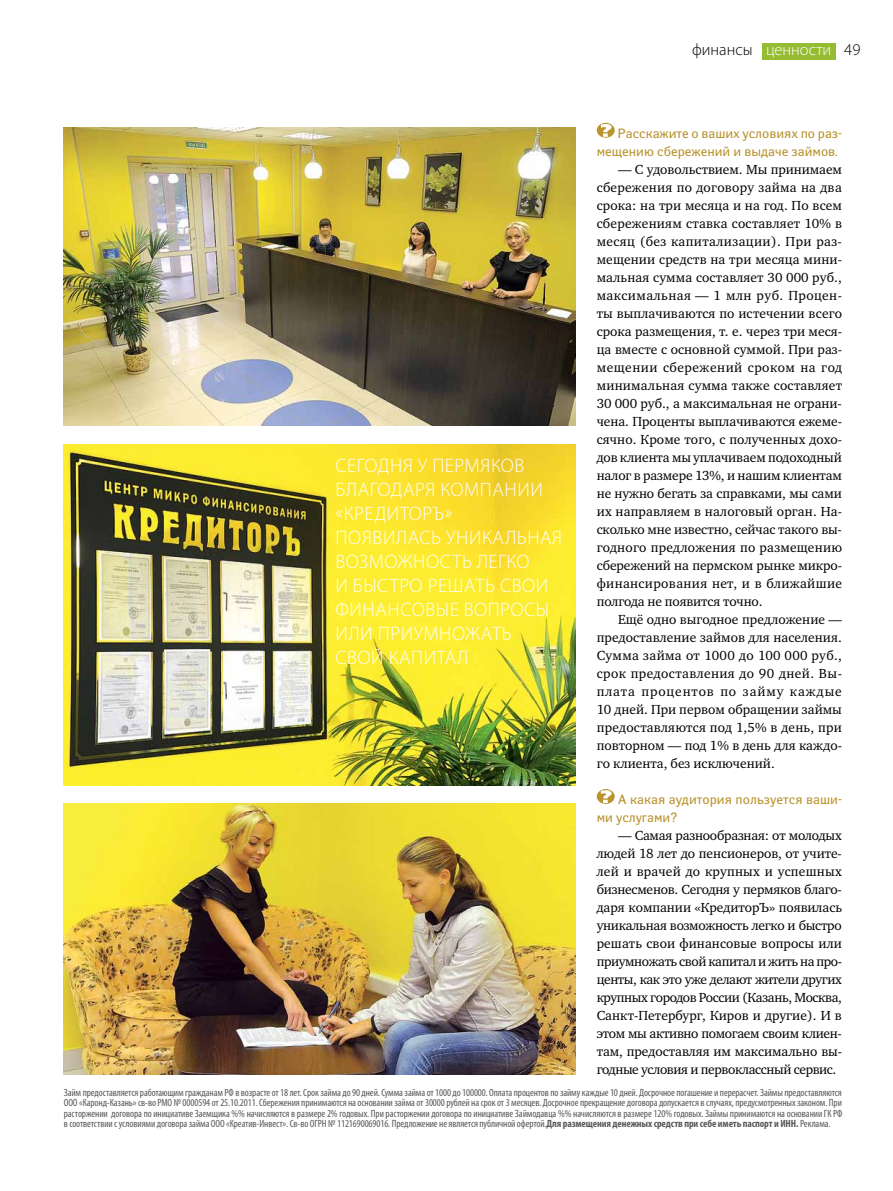
<style>
.page{position:relative;width:893px;height:1191px;background:#fff}
.page>*{position:absolute;margin:0;border:0;box-sizing:border-box;transform-origin:0 0}
.t1{font:300 19.5px/24px "Myriad Pro";letter-spacing:.115em;color:#fff}
.t2{font:300 16.5px "Myriad Pro";color:#000}
.t3{font:13.5px/18px "Charter ITC";color:#000;text-align:justify}
.t4{font:13.5px/18px "Yanus";color:#b9932e}
.t5{font:condensed 10.5px/10.5px "Myriad Pro";letter-spacing:-.01em;color:#58595b;text-align:justify}
.s1{color:#fff}
.s2{font-weight:700}
</style>
<div class="page">
<div style="left:762px;top:43px;width:73px;height:16px;background:#96bc33"></div>
<svg style="left:597px;top:123px;width:18px;height:15px"></svg>
<svg style="left:597px;top:789px;width:18px;height:15px"></svg>
<img style="left:64px;top:128px;width:511px;height:298px">
<img style="left:64px;top:804px;width:511px;height:270px">
<img style="left:64px;top:444px;width:511px;height:341px">
<h1 class="t1" style="left:336px;top:453px;width:188px">Сегодня у пермяков благода ря компании «КредиторЪ» появилась уника</h1>
<h1 class="t1" style="left:336px;top:525px;width:228px;text-indent:170px">льная возможность легко ибыстро решать свои финан</h1>
<h1 class="t1" style="left:336px;top:597px;width:215px;text-indent:65px">совые воп росы или приумн</h1>
<h1 class="t1" style="left:452px;top:621px;width:61px">ожать</h1>
<h1 class="t1" style="left:336px;top:645px;width:66px">свой капи</h1>
<h1 class="t1" style="left:437px;top:645px;width:32px">тал</h1>
<p class="t2" style="left:692px;top:40px;width:170px">финансы <span class="s1">ценности</span> 49</p>
<p class="t4" style="left:597px;top:124px;width:247px;text-indent:21px">Расскажите о ваших условиях по раз&shy;мещению сбережений и выдаче займов.</p>
<p class="t3" style="left:597px;top:160px;width:247px;text-indent:21px">— С удовольствием. Мы принимаем сбережения по договору займа на два срока: на три месяца и на год. По всем сбережениям ставка составляет 10% в месяц (без капитализации). При раз&shy;мещении средств на три месяца мини&shy;мальная сумма составляет 30 000 руб., максимальная — 1 млн руб. Процен&shy;ты выплачиваются по истечении всего срока размещения, т. е. через три меся&shy;ца вместе с основной суммой. При раз&shy;мещении сбережений сроком на год минимальная сумма также составляет 30 000 руб., а максимальная не ограни&shy;чена. Проценты выплачиваются ежеме&shy;сячно. Кроме того, с полученных дохо&shy;дов клиента мы уплачиваем подоходный налог в размере 13%, и нашим клиентам не нужно бегать за справками, мы сами их направляем в налоговый орган. На&shy;сколько мне известно, сейчас такого вы&shy;годного предложения по размещению сбережений на пермском рынке микро&shy;финансирования нет, и в ближайшие полгода не появится точно.</p>
<p class="t3" style="left:597px;top:610px;width:247px;text-indent:21px">Ещё одно выгодное предложение — предоставление займов для населения.<br>Сумма займа от 1000 до 100 000 руб., срок предоставления до 90 дней. Вы&shy;плата процентов по займу каждые 10 дней. При первом обращении займы предоставляются под 1,5% в день, при повторном — под 1% в день для каждо&shy;го клиента, без исключений.</p>
<p class="t4" style="left:597px;top:790px;width:247px;text-indent:22px">А какая аудитория пользуется ваши&shy;ми услугами?</p>
<p class="t3" style="left:597px;top:826px;width:247px;text-indent:21px">— Самая разнообразная: от молодых людей 18 лет до пенсионеров, от учите&shy;лей и врачей до крупных и успешных бизнесменов. Сегодня у пермяков благо&shy;даря компании «КредиторЪ» появилась уникальная возможность легко и быстро решать свои финансовые вопросы или приумножать свой капитал и жить на про&shy;центы, как это уже делают жители других крупных городов России (Казань, Москва, Санкт-Петербург, Киров и другие). И в этом мы активно помогаем своим клиен&shy;там, предоставляя им максимально вы&shy;годные условия и первоклассный сервис.</p>
<p class="t5" style="left:64px;top:1086px;width:780px">Займ предоставляется работающим гражданам РФ в возрасте от 18 лет. Срок займа до 90 дней. Сумма займа от 1000 до 100000. Оплата процентов по займу каждые 10 дней. Досрочное погашение и перерасчет. Займы предоставляются ООО «Каронд-Казань» св-во РМО № 0000594 от 25.10.2011. Сбережения принимаются на основании займа от 30000 рублей на срок от 3 месяцев. Досрочное прекращение договора допускается в случаях, предусмотренных законом. При расторжении договора по инициативе Заемщика %% начисляются в размере 2% годовых. При расторжении договора по инициативе Займодавца %% начисляются в размере 120% годовых. Займы принимаются на основании ГК РФ в соответствии с условиями договора займа ООО «Креатив-Инвест». Св-во ОГРН № 1121690069016. Предложение не является публичной офертой.<span class="s2">Для размещения денежных средств при себе иметь паспорт и ИНН.</span> Реклама.</p>
</div>
